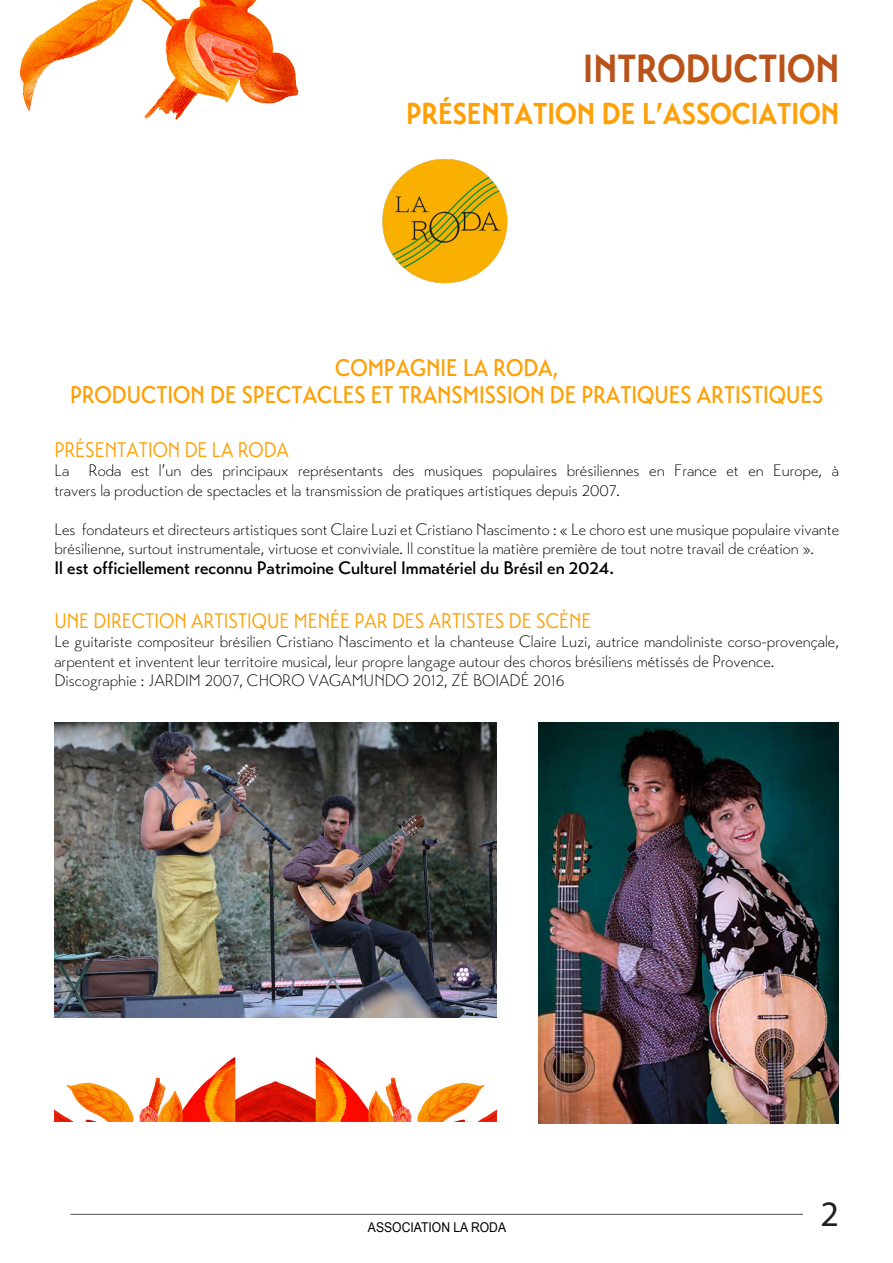
<style>
.page{position:relative;width:893px;height:1263px;background:#fff}
.page>*{position:absolute;margin:0;border:0;box-sizing:border-box;transform-origin:0 0}
.t1{font:700 39px "Transat";color:#b95319;scale:.9 1}
.t2{font:36px "Myriad Pro";color:#231f20}
.t3{font:700 30px "Transat";color:#fea006;scale:.9 1}
.titre_1{font:500 24px "Transat";color:#fea006;scale:.9 1}
.titre_1-2{font:21px "Transat Standard";color:#fea006;scale:.9 1}
.Style_de_paragraphe_1{font:500 18px "Transat";color:#000}
.Style_de_paragraphe_1-2{font:300 16.5px/19.5px "Transat";color:#000}
.t4{font:13.5px "Arial";color:#000;scale:.9 1}
</style>
<div class="page">
<hr style="left:70px;top:1214px;width:733px;height:1px;background:#4e4f50">
<img style="left:382px;top:158px;width:126px;height:126px">
<img style="left:19px;top:0;width:280px;height:121px">
<img style="left:54px;top:723px;width:442px;height:294px">
<img style="left:539px;top:723px;width:300px;height:400px">
<img style="left:54px;top:1057px;width:442px;height:64px">
<p class="t1" style="left:583px;top:45px;width:286px">INTRODUCTION</p>
<p class="t3" style="left:406px;top:95px;width:483px">PRÉSENTATION DE L’ASSOCIATION</p>
<p class="titre_1" style="left:335px;top:353px;width:249px">COMPAGNIE LA RODA,</p>
<p class="titre_1" style="left:70px;top:380px;width:838px">PRODUCTION DE SPECTACLES ET TRANSMISSION DE PRATIQUES ARTISTIQUES</p>
<p class="titre_1-2" style="left:54px;top:437px;width:262px">PRÉSENTATION DE LA RODA</p>
<p class="Style_de_paragraphe_1-2" style="left:54px;top:461px;width:786px">La Roda est l’un des principaux représentants des musiques populaires brésiliennes en France et en Europe, à travers la production de spectacles et la transmission de pratiques artistiques depuis 2007.</p>
<p class="Style_de_paragraphe_1-2" style="left:54px;top:520px;width:786px">Les fondateurs et directeurs artistiques sont Claire Luzi et Cristiano Nascimento : « Le choro est une musique populaire vivante brésilienne, surtout instrumentale, virtuose et conviviale. Il constitue la matière première de tout notre travail de création ».</p>
<p class="Style_de_paragraphe_1" style="left:54px;top:557px;width:561px">Il est officiellement reconnu Patrimoine Culturel Immatériel du Brésil en 2024.</p>
<p class="titre_1-2" style="left:54px;top:608px;width:598px">UNE DIRECTION ARTISTIQUE MENÉE PAR DES ARTISTES DE SCÈNE</p>
<p class="Style_de_paragraphe_1-2" style="left:54px;top:632px;width:786px">Le guitariste compositeur brésilien Cristiano Nascimento et la chanteuse Claire Luzi, autrice mandoliniste corso-provençale, arpentent et inventent leur territoire musical, leur propre langage autour des choros brésiliens métissés de Provence.</p>
<p class="Style_de_paragraphe_1-2" style="left:54px;top:671px;width:512px">Discographie : JARDIM 2007, CHORO VAGAMUNDO 2012, ZÉ BOIADÉ 2016</p>
<p class="t4" style="left:368px;top:1218px;width:155px">ASSOCIATION LA RODA</p>
<h2 class="t2" style="left:820px;top:1191px;width:20px">2</h2>
</div>
